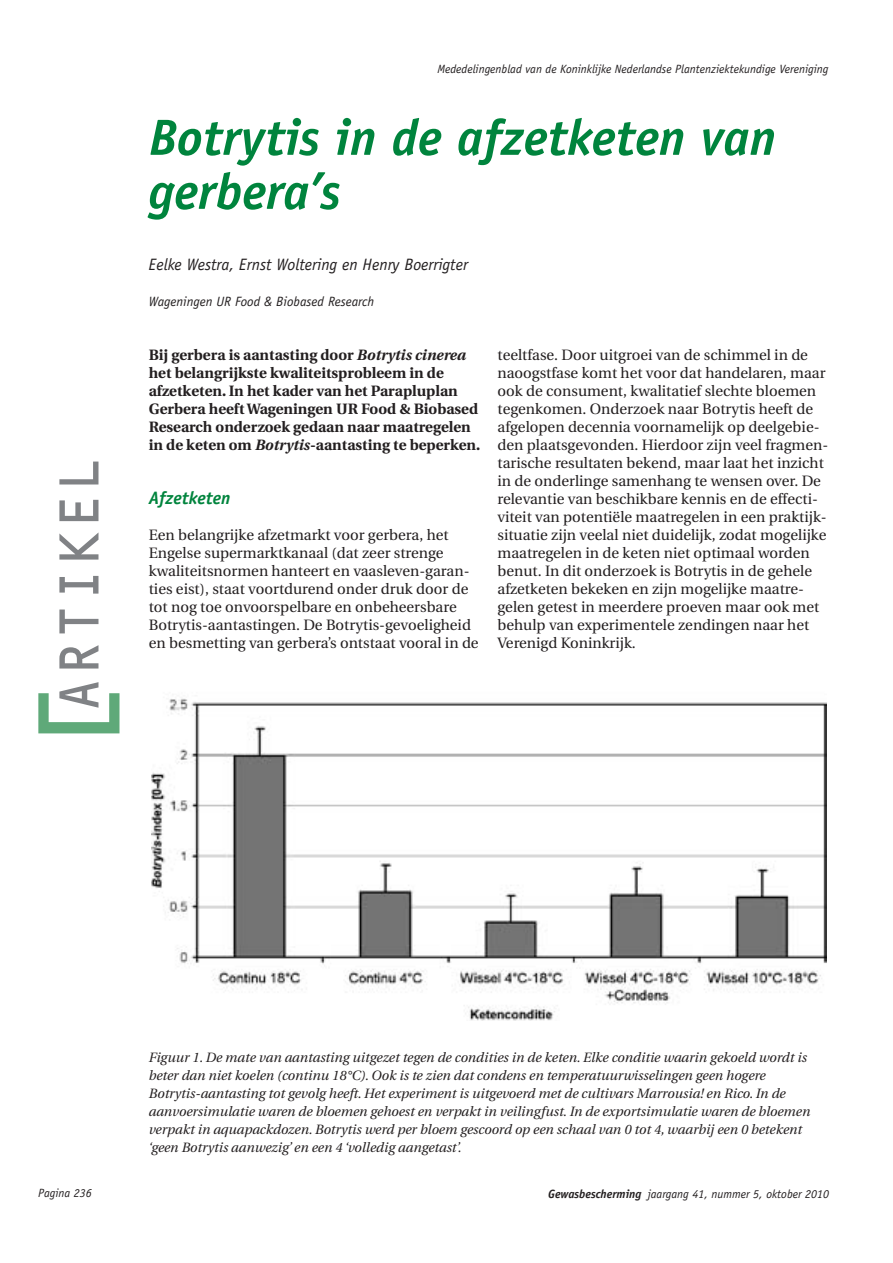
<style>
.page{position:relative;width:893px;height:1263px;background:#fff}
.page>*{position:absolute;margin:0;border:0;box-sizing:border-box;transform-origin:0 0}
.t1{font:109.5px "OCR C Regular";color:#5fa979}
.t2{font:57.6px "OCR C Regular";color:#808285;scale:.88 1}
.t3{font:italic 700 51px/54px "Officina Sans";color:#00843d}
.t4{font:italic 700 18px "Officina Sans";color:#00843d}
.t5{font:italic 16.5px "Officina Sans";color:#231f20}
.t6{font:15px/18px "Utopia";color:#231f20}
.t7{font:700 15px/18px "Utopia";color:#231f20}
.t8{font:italic 13.5px/18px "Utopia";color:#231f20}
.t9{font:italic 13.5px "Officina Sans";color:#231f20}
.t10{font:italic 12px "Officina Sans";color:#231f20}
.s1{font-style:italic}
.s2{font-weight:700}
</style>
<div class="page">
<img style="left:151px;top:698px;width:675px;height:323px">
<p class="t10" style="left:437px;top:62px;width:392px">Mededelingenblad van de Koninklijke Nederlandse Plantenziektekundige Vereniging</p>
<h2 class="t2" style="left:52px;top:713px;width:294px;rotate:-90deg">ARTIKEL</h2>
<h1 class="t1" style="left:32px;top:753px;width:80px;rotate:-90deg">[</h1>
<h3 class="t3" style="left:149px;top:110px;width:629px">Botrytis in de afzetketen van gerbera’s</h3>
<p class="t5" style="left:149px;top:255px;width:321px">Eelke Westra, Ernst Woltering en Henry Boerrigter</p>
<p class="t9" style="left:149px;top:294px;width:227px">Wageningen UR Food &amp; Biobased Research</p>
<p class="t7" style="left:149px;top:346px;width:333px">Bij gerbera is aantasting door <span class="s1">Botrytis cinerea </span>het belangrijkste kwaliteitsprobleem in de afzetketen. In het kader van het Parapluplan Gerbera heeft Wageningen UR Food &amp; Biobased Research onderzoek gedaan naar maatregelen in de keten om <span class="s1">Botrytis</span>-aantasting te beperken.</p>
<p class="t4" style="left:149px;top:487px;width:83px">Afzetketen</p>
<p class="t6" style="left:149px;top:526px;width:331px">Een belangrijke afzetmarkt voor gerbera, het Engelse supermarktkanaal (dat zeer strenge kwaliteitsnormen hanteert en vaasleven-garan&shy;ties eist), staat voortdurend onder druk door de tot nog toe onvoorspelbare en onbeheersbare Botrytis-aantastingen. De Botrytis-gevoeligheid en besmetting van gerbera’s ontstaat vooral in de</p>
<p class="t6" style="left:497px;top:346px;width:332px">teeltfase. Door uitgroei van de schimmel in de naoogstfase komt het voor dat handelaren, maar ook de consument, kwalitatief slechte bloemen tegenkomen. Onderzoek naar Botrytis heeft de afgelopen decennia voornamelijk op deelgebie&shy;den plaatsgevonden. Hierdoor zijn veel fragmen&shy;tarische resultaten bekend, maar laat het inzicht in de onderlinge samenhang te wensen over. De relevantie van beschikbare kennis en de effecti&shy;viteit van potentiële maatregelen in een praktijk&shy;situatie zijn veelal niet duidelijk, zodat mogelijke maatregelen in de keten niet optimaal worden benut. In dit onderzoek is Botrytis in de gehele afzetketen bekeken en zijn mogelijke maatre&shy;gelen getest in meerdere proeven maar ook met behulp van experimentele zendingen naar het Verenigd Koninkrijk.</p>
<p class="t8" style="left:149px;top:1049px;width:663px">Figuur 1. De mate van aantasting uitgezet tegen de condities in de keten. Elke conditie waarin gekoeld wordt is beter dan niet koelen (continu 18°C). Ook is te zien dat condens en temperatuurwisselingen geen hogere Botrytis-aantasting tot gevolg heeft. Het experiment is uitgevoerd met de cultivars Marrousia! en Rico. In de aanvoersimulatie waren de bloemen gehoest en verpakt in veilingfust. In de exportsimulatie waren de bloemen verpakt in aquapackdozen. Botrytis werd per bloem gescoord op een schaal van 0 tot 4, waarbij een 0 betekent ‘geen Botrytis aanwezig’ en een 4 ‘volledig aangetast’.</p>
<p class="t10" style="left:38px;top:1186px;width:55px">Pagina 236</p>
<p class="t10" style="left:548px;top:1186px;width:282px"><span class="s2">Gewasbescherming</span> jaargang 41, nummer 5, oktober 2010</p>
</div>
